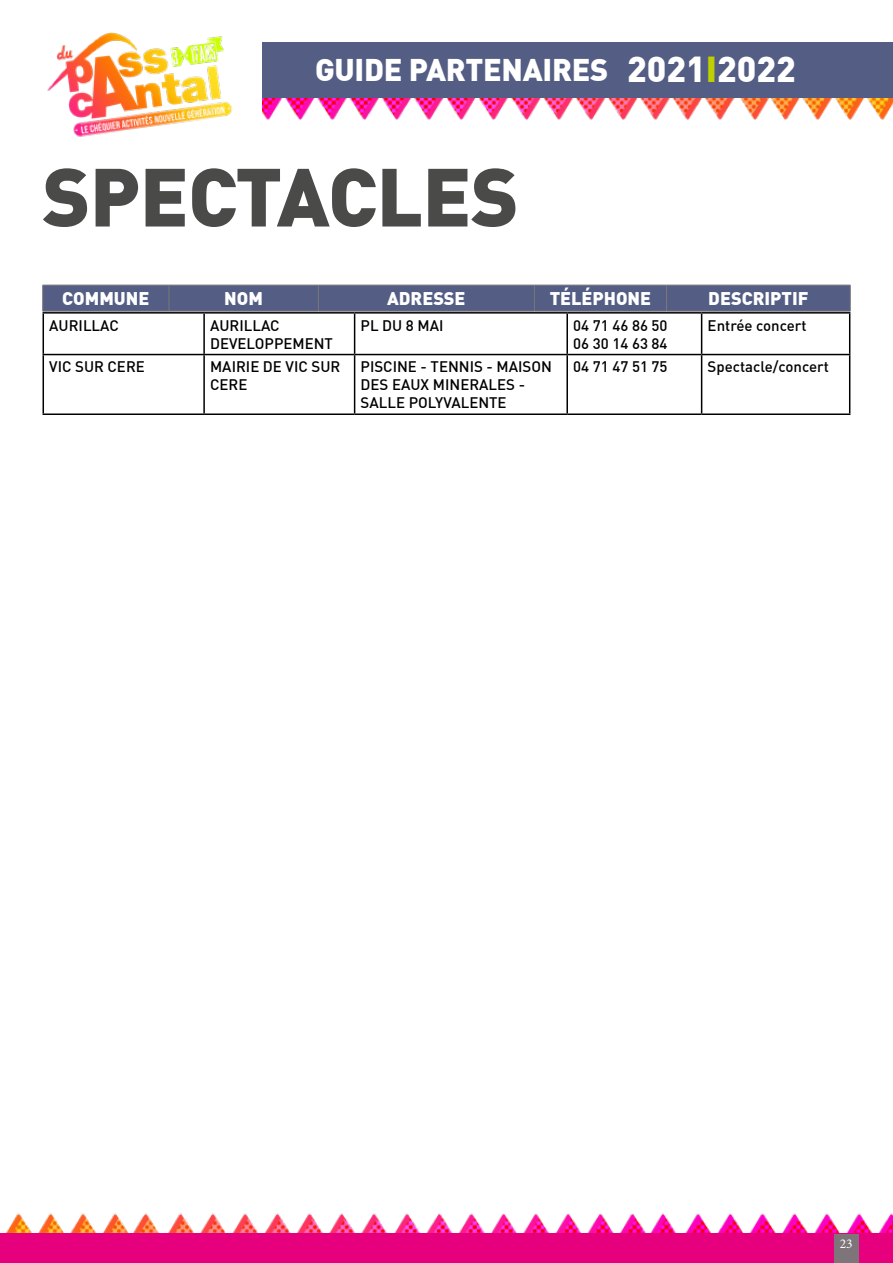
<style>
.page{position:relative;width:893px;height:1263px;background:#fff}
.page>*{position:absolute;margin:0;border:0;box-sizing:border-box;transform-origin:0 0}
.t1{font:900 81px "DIN";letter-spacing:-.01em;color:#4a4a49}
.t2{font:900 30.75px "DIN";letter-spacing:-.01em;color:#fff}
.t3{font:900 18px "DIN";color:#fff}
.t4{font:500 15px/18px "DIN";color:#000}
.t5{font:13.5px "Minion Pro";color:#fff}
.s1{font-size:35.4px}
.s2{font-size:35.4px;color:#bed000}
</style>
<div class="page">
<img style="left:5px;top:1213px;width:888px;height:20px">
<div style="left:0;top:1233px;width:893px;height:30px;background:#e6007d"></div>
<div style="left:263px;top:43px;width:630px;height:55px;background:#545e84"></div>
<div style="left:834px;top:1234px;width:25px;height:29px;background:#7d7579"></div>
<svg style="left:42px;top:285px;width:809px;height:26px;background:#565f83"></svg>
<hr style="left:43px;top:311px;width:126px;height:1px;background:#7d7579">
<hr style="left:169px;top:311px;width:149px;height:1px;background:#7d7579">
<hr style="left:318px;top:311px;width:216px;height:1px;background:#7d7579">
<hr style="left:534px;top:311px;width:132px;height:1px;background:#7d7579">
<hr style="left:666px;top:311px;width:184px;height:1px;background:#7d7579">
<img style="left:263px;top:98px;width:630px;height:22px">
<img style="left:47px;top:32px;width:185px;height:105px">
<hr style="left:43px;top:312px;width:161px;height:2px;background:#000">
<hr style="left:43px;top:314px;width:1px;height:40px;background:#000">
<hr style="left:204px;top:312px;width:151px;height:2px;background:#000">
<hr style="left:203px;top:314px;width:2px;height:40px;background:#000">
<hr style="left:355px;top:312px;width:212px;height:2px;background:#000">
<hr style="left:354px;top:314px;width:1px;height:40px;background:#000">
<hr style="left:567px;top:312px;width:135px;height:2px;background:#000">
<hr style="left:566px;top:314px;width:2px;height:40px;background:#000">
<hr style="left:702px;top:312px;width:148px;height:2px;background:#000">
<hr style="left:701px;top:314px;width:1px;height:40px;background:#000">
<hr style="left:849px;top:314px;width:1px;height:40px;background:#000">
<hr style="left:43px;top:354px;width:161px;height:1px;background:#000">
<hr style="left:43px;top:355px;width:1px;height:58px;background:#000">
<hr style="left:204px;top:354px;width:151px;height:1px;background:#000">
<hr style="left:203px;top:355px;width:2px;height:58px;background:#000">
<hr style="left:355px;top:354px;width:212px;height:1px;background:#000">
<hr style="left:354px;top:355px;width:1px;height:58px;background:#000">
<hr style="left:567px;top:354px;width:135px;height:1px;background:#000">
<hr style="left:566px;top:355px;width:2px;height:58px;background:#000">
<hr style="left:702px;top:354px;width:148px;height:1px;background:#000">
<hr style="left:701px;top:355px;width:1px;height:58px;background:#000">
<hr style="left:849px;top:355px;width:1px;height:58px;background:#000">
<hr style="left:43px;top:413px;width:161px;height:2px;background:#000">
<hr style="left:204px;top:413px;width:151px;height:2px;background:#000">
<hr style="left:355px;top:413px;width:212px;height:2px;background:#000">
<hr style="left:567px;top:413px;width:135px;height:2px;background:#000">
<hr style="left:702px;top:413px;width:148px;height:2px;background:#000">
<h2 class="t2" style="left:315px;top:50px;width:482px">GUIDE PARTENAIRES <span class="s1">2021</span><span class="s2">I</span><span class="s1">2022</span></h2>
<h1 class="t1" style="left:43px;top:143px;width:478px">SPECTACLES</h1>
<p class="t3" style="left:62px;top:287px;width:89px">COMMUNE</p>
<p class="t3" style="left:224px;top:287px;width:40px">NOM</p>
<p class="t3" style="left:387px;top:287px;width:80px">ADRESSE</p>
<p class="t3" style="left:550px;top:287px;width:103px">TÉLÉPHONE</p>
<p class="t3" style="left:708px;top:287px;width:102px">DESCRIPTIF</p>
<p class="t4" style="left:49px;top:316px;width:71px">AURILLAC</p>
<p class="t4" style="left:210px;top:316px;width:124px">AURILLAC<br>DEVELOPPEMENT</p>
<p class="t4" style="left:361px;top:316px;width:84px">PL DU 8 MAI</p>
<p class="t4" style="left:573px;top:316px;width:96px">04 71 46 86 50<br>06 30 14 63 84</p>
<p class="t4" style="left:708px;top:316px;width:100px">Entrée concert</p>
<p class="t4" style="left:49px;top:357px;width:97px">VIC SUR CERE</p>
<p class="t4" style="left:210px;top:357px;width:132px">MAIRIE DE VIC SUR<br>CERE</p>
<p class="t4" style="left:361px;top:357px;width:193px">PISCINE - TENNIS - MAISON<br>DES EAUX MINERALES -<br>SALLE POLYVALENTE</p>
<p class="t4" style="left:573px;top:357px;width:96px">04 71 47 51 75</p>
<p class="t4" style="left:708px;top:357px;width:123px">Spectacle/concert</p>
<p class="t5" style="left:840px;top:1234px;width:14px">23</p>
</div>
